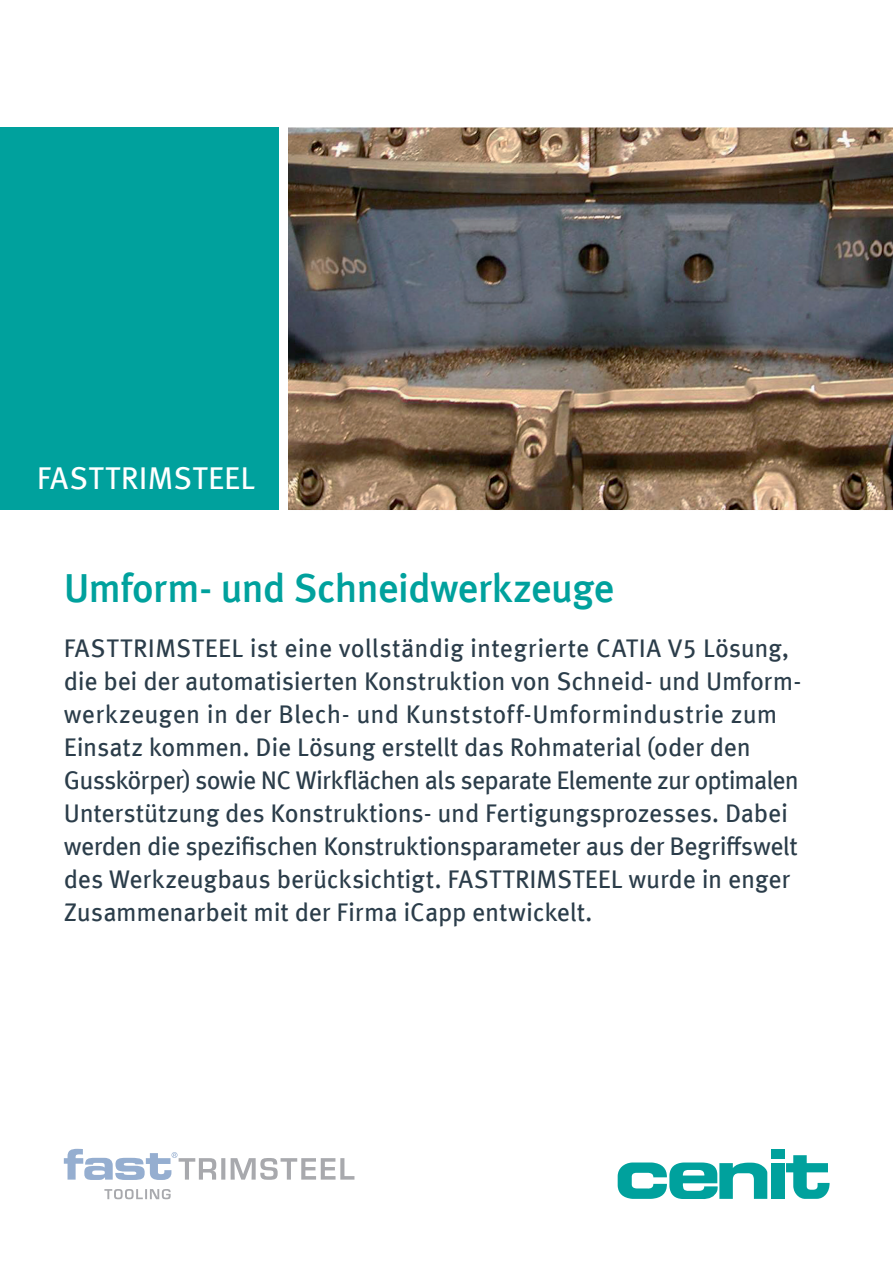
<style>
.page{position:relative;width:893px;height:1263px;background:#fff}
.page>*{position:absolute;margin:0;border:0;box-sizing:border-box;transform-origin:0 0}
.Untertitel{font:500 40.5px "Meta Offc Pro";letter-spacing:-.03em;color:#00a19d}
.Untertitel-2{font:31.5px "Meta Offc Pro";letter-spacing:.01em;color:#fff}
.Untertitel-3{font:25.5px/33px "Meta Offc";letter-spacing:-.01em;color:#2b3d4a}
</style>
<div class="page">
<div style="left:0;top:128px;width:279px;height:382px;background:#00a19d"></div>
<img style="left:288px;top:128px;width:605px;height:382px">
<svg style="left:64px;top:1149px;width:290px;height:31px"></svg>
<svg style="left:104px;top:1189px;width:67px;height:10px"></svg>
<div style="left:771px;top:1149px;width:13px;height:10px;background:#00a19d"></div>
<div style="left:771px;top:1163px;width:13px;height:36px;background:#00a19d"></div>
<svg style="left:618px;top:1162px;width:149px;height:37px"></svg>
<svg style="left:786px;top:1155px;width:44px;height:44px"></svg>
<p class="Untertitel-2" style="left:37px;top:453px;width:220px">FASTTRIMSTEEL</p>
<p class="Untertitel" style="left:64px;top:556px;width:552px">Umform- und Schneidwerkzeuge</p>
<p class="Untertitel-3" style="left:64px;top:632px;width:739px">FASTTRIMSTEEL ist eine vollständig integrierte CATIA V5 Lösung, die bei der automatisierten Konstruktion von Schneid- und Umform&shy;werkzeugen in der Blech- und Kunststoff-Umformindustrie zum Einsatz kommen. Die Lösung erstellt das Rohmaterial (oder den Gusskörper) sowie NC Wirkflächen als separate Elemente zur optimalen Unterstützung des Konstruktions- und Fertigungsprozesses. Dabei werden die spezifischen Konstruktionsparameter aus der Begriffswelt des Werkzeugbaus berücksichtigt. FASTTRIMSTEEL wurde in enger Zusammenarbeit mit der Firma iCapp entwickelt.</p>
</div>
